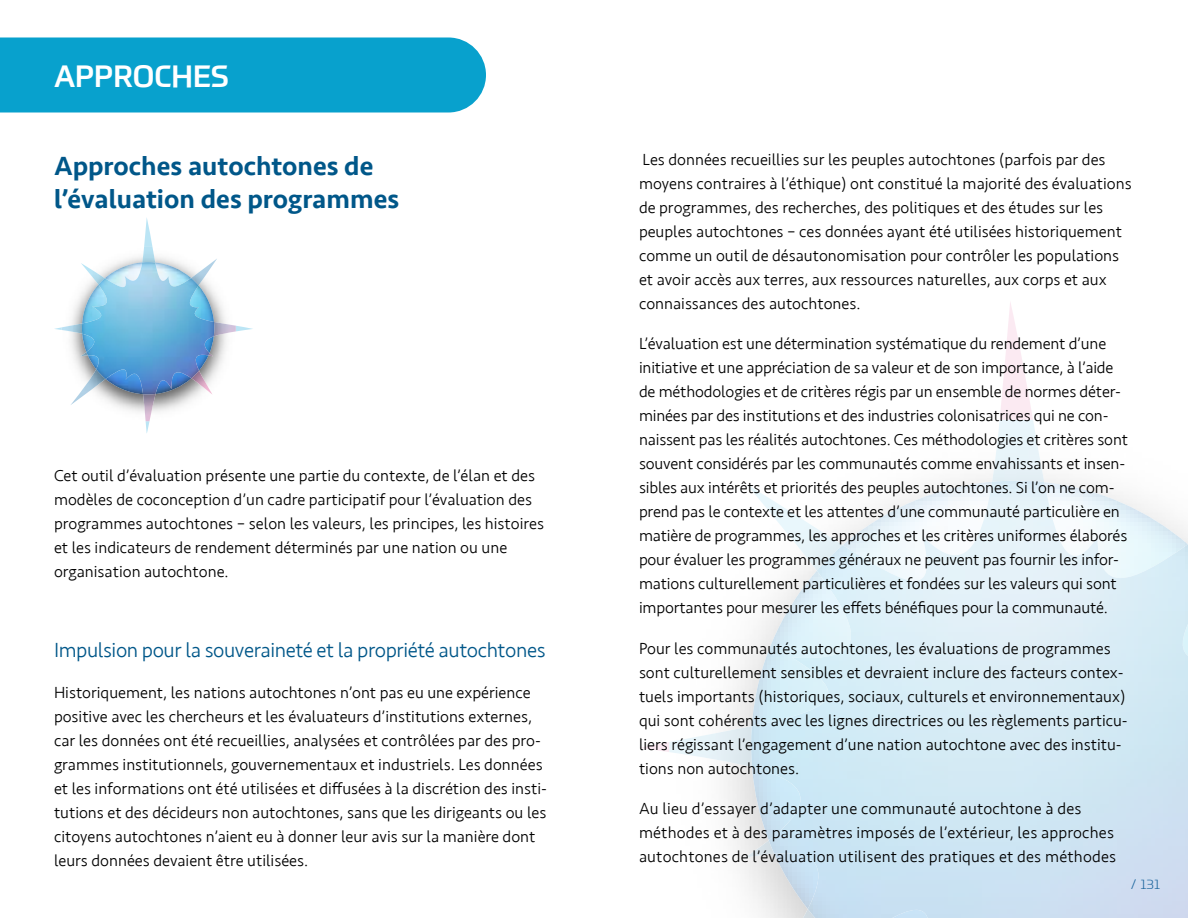
<style>
.page{position:relative;width:1188px;height:918px;background:#fff}
.page>*{position:absolute;margin:0;border:0;box-sizing:border-box;transform-origin:0 0}
.t1{font:500 30px "Prometo";color:#fff}
.t2{font:500 27px/33px "Seravek";color:#005789}
.t3{font:300 21px "Seravek";letter-spacing:-.02em;color:#005789}
.t4{font:300 16.5px/24px "Seravek";color:#000}
.t5{font:300 13.5px "Prometo";color:#005789;scale:1.11 1}
</style>
<div class="page">
<svg style="left:641px;top:302px;width:424px;height:589px"></svg>
<img style="left:751px;top:481px;width:437px;height:437px">
<svg style="left:54px;top:218px;width:199px;height:215px"></svg>
<div style="left:0;top:38px;width:486px;height:74px;background:#08a1cd"></div>
<p class="t1" style="left:54px;top:57px;width:176px">APPROCHES</p>
<p class="t2" style="left:54px;top:150px;width:347px">Approches autochtones de l’évaluation des programmes</p>
<p class="t4" style="left:54px;top:464px;width:492px">Cet outil d’évaluation présente une partie du contexte, de l’élan et des modèles de coconception d’un cadre participatif pour l’évaluation des programmes autochtones – selon les valeurs, les principes, les histoires et les indicateurs de rendement déterminés par une nation ou une organisation autochtone.</p>
<p class="t3" style="left:54px;top:638px;width:493px">Impulsion pour la souveraineté et la propriété autochtones</p>
<p class="t4" style="left:54px;top:680px;width:495px">Historiquement, les nations autochtones n’ont pas eu une expérience positive avec les chercheurs et les évaluateurs d’institutions externes, car les données ont été recueillies, analysées et contrôlées par des pro&shy;grammes institutionnels, gouvernementaux et industriels. Les données et les informations ont été utilisées et diffusées à la discrétion des insti&shy;tutions et des décideurs non autochtones, sans que les dirigeants ou les citoyens autochtones n’aient eu à donner leur avis sur la manière dont leurs données devaient être utilisées.</p>
<p class="t4" style="left:639px;top:148px;width:494px">Les données recueillies sur les peuples autochtones (parfois par des moyens contraires à l’éthique) ont constitué la majorité des évaluations de programmes, des recherches, des politiques et des études sur les peuples autochtones – ces données ayant été utilisées historiquement comme un outil de désautonomisation pour contrôler les populations et avoir accès aux terres, aux ressources naturelles, aux corps et aux connaissances des autochtones.</p>
<p class="t4" style="left:639px;top:332px;width:491px">L’évaluation est une détermination systématique du rendement d’une initiative et une appréciation de sa valeur et de son importance, à l’aide de méthodologies et de critères régis par un ensemble de normes déter&shy;minées par des institutions et des industries colonisatrices qui ne con&shy;naissent pas les réalités autochtones. Ces méthodologies et critères sont souvent considérés par les communautés comme envahissants et insen&shy;sibles aux intérêts et priorités des peuples autochtones. Si l’on ne com&shy;prend pas le contexte et les attentes d’une communauté particulière en matière de programmes, les approches et les critères uniformes élaborés pour évaluer les programmes généraux ne peuvent pas fournir les infor&shy;mations culturellement particulières et fondées sur les valeurs qui sont importantes pour mesurer les effets bénéfiques pour la communauté.</p>
<p class="t4" style="left:639px;top:636px;width:490px">Pour les communautés autochtones, les évaluations de programmes sont culturellement sensibles et devraient inclure des facteurs contex&shy;tuels importants (historiques, sociaux, culturels et environnementaux) qui sont cohérents avec les lignes directrices ou les règlements particu&shy;liers régissant l’engagement d’une nation autochtone avec des institu&shy;tions non autochtones.</p>
<p class="t4" style="left:639px;top:797px;width:479px">Au lieu d’essayer d’adapter une communauté autochtone à des méthodes et à des paramètres imposés de l’extérieur, les approches autochtones de l’évaluation utilisent des pratiques et des méthodes</p>
<p class="t5" style="left:1131px;top:876px;width:28px">/ 131</p>
</div>
